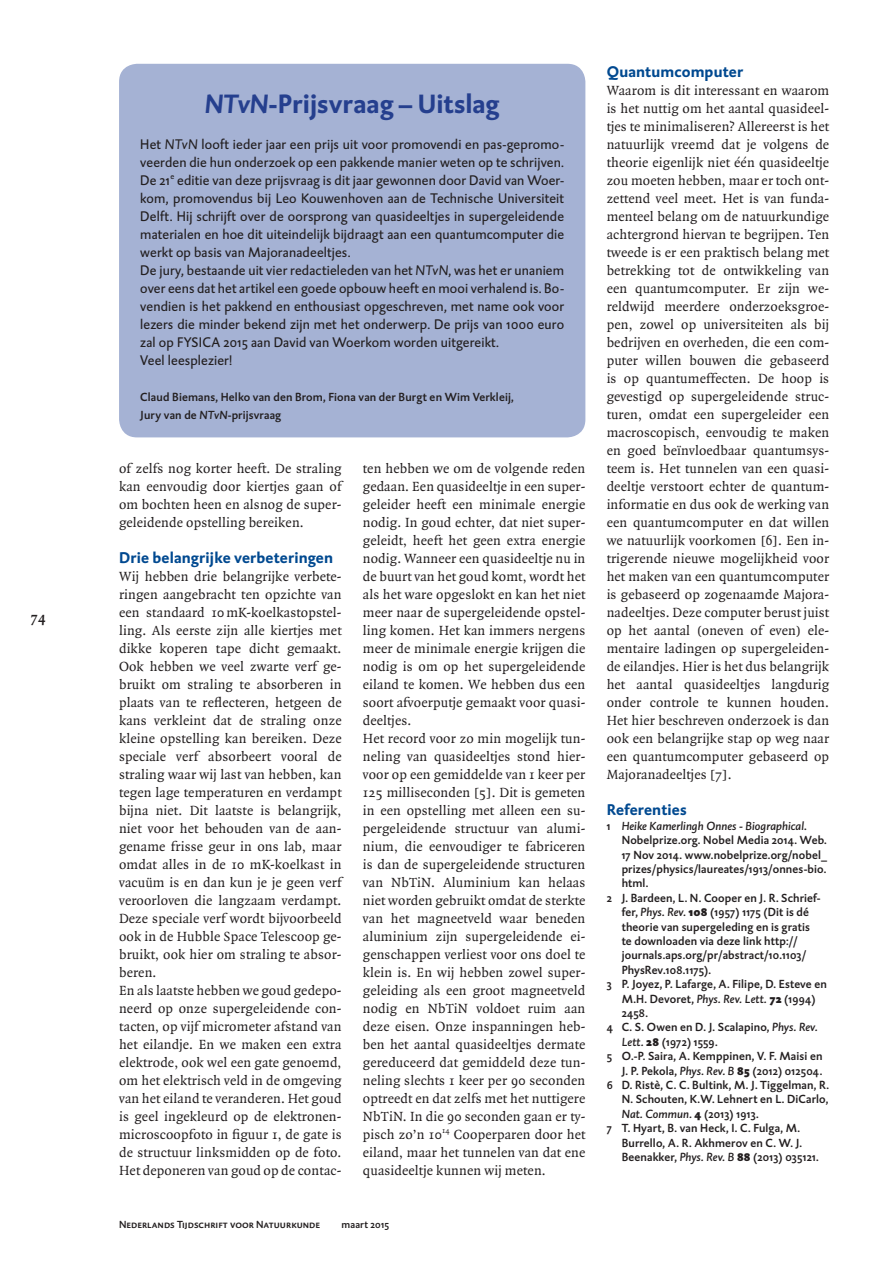
<style>
.page{position:relative;width:893px;height:1263px;background:#fff}
.page>*{position:absolute;margin:0;border:0;box-sizing:border-box;transform-origin:0 0}
.Kop_Nieuws{font:700 27px "DTL Caspari ST";color:#253f8e}
.Tussenkop_Referentie{font:700 15.75px "DTL Caspari T";letter-spacing:.01em;color:#014990}
.t1{font:italic 700 15px "Quadraat";color:#231f20}
.Basis_Tekst{font:14.25px/18px "Quadraat";letter-spacing:.01em;color:#231f20;text-align:justify}
.Kader_Tekst{font:14.25px/18px "DTL Caspari ST";letter-spacing:.01em;color:#231f20;text-align:justify}
.Referentie_tekst{font:500 12px/14.4px "DTL Caspari ST";letter-spacing:.01em;color:#231f20}
.Kader_Tekst-2{font:500 12px "DTL Caspari ST";letter-spacing:.01em;color:#231f20}
.t2{font:500 10.5px "DTL Caspari T Caps";letter-spacing:.005em;color:#231f20}
.t3{font:500 10.5px "DTL Caspari ST";letter-spacing:.015em;color:#231f20}
.Basis_Tekst-2{font:8.25px "Quadraat";color:#231f20}
.s1{font-style:italic}
.s2{font-weight:900}
</style>
<div class="page">
<div style="left:119px;top:64px;width:466px;height:373px;background:#a5b2d4;border-radius:18px"></div>
<p class="t1" style="left:30px;top:609px;width:17px">74</p>
<p class="Kop_Nieuws" style="left:205px;top:86px;width:296px"><span class="s1">NTvN</span>-Prijsvraag – Uitslag</p>
<p class="Kader_Tekst" style="left:140px;top:135px;width:425px">Het <span class="s1">NTvN</span> looft ieder jaar een prijs uit voor promovendi en pas-gepromo&shy;veerden die hun onderzoek op een pakkende manier weten op te schrijven.<br>De 21<sup>e</sup> editie van deze prijsvraag is dit jaar gewonnen door David van Woer&shy;kom, promovendus bij Leo Kouwenhoven aan de Technische Universiteit Delft. Hij schrijft over de oorsprong van quasideeltjes in supergeleidende materialen en hoe dit uiteindelijk bijdraagt aan een quantumcomputer die werkt op basis van Majoranadeeltjes.</p>
<p class="Kader_Tekst" style="left:140px;top:261px;width:425px">De jury, bestaande uit vier redactieleden van het <span class="s1">NTvN</span>, was het er unaniem over eens dat het artikel een goede opbouw heeft en mooi verhalend is. Bo&shy;vendien is het pakkend en enthousiast opgeschreven, met name ook voor lezers die minder bekend zijn met het onderwerp. De prijs van 1000 euro zal op FYSICA 2015 aan David van Woerkom worden uitgereikt.</p>
<p class="Kader_Tekst" style="left:140px;top:351px;width:93px">Veel leesplezier!</p>
<p class="Kader_Tekst-2" style="left:140px;top:390px;width:375px">Claud Biemans, Helko van den Brom, Fiona van der Burgt en Wim Verkleij,</p>
<p class="Kader_Tekst-2" style="left:140px;top:408px;width:142px">Jury van de <span class="s1">NTvN</span>-prijsvraag</p>
<p class="Basis_Tekst" style="left:119px;top:460px;width:224px">of zelfs nog korter heeft. De straling kan eenvoudig door kiertjes gaan of om bochten heen en alsnog de super&shy;geleidende opstelling bereiken.</p>
<p class="Tussenkop_Referentie" style="left:119px;top:547px;width:216px">Drie belangrijke verbeteringen</p>
<p class="Basis_Tekst" style="left:119px;top:568px;width:224px">Wij hebben drie belangrijke verbete&shy;ringen aangebracht ten opzichte van een standaard 10 mK-koelkastopstel&shy;ling. Als eerste zijn alle kiertjes met dikke koperen tape dicht gemaakt.<br>Ook hebben we veel zwarte verf ge&shy;bruikt om straling te absorberen in plaats van te reflecteren, hetgeen de kans verkleint dat de straling onze kleine opstelling kan bereiken. Deze speciale verf absorbeert vooral de straling waar wij last van hebben, kan tegen lage temperaturen en verdampt bijna niet. Dit laatste is belangrijk, niet voor het behouden van de aan&shy;gename frisse geur in ons lab, maar omdat alles in de 10 mK-koelkast in vacuüm is en dan kun je je geen verf veroorloven die langzaam verdampt.<br>Deze speciale verf wordt bijvoorbeeld ook in de Hubble Space Telescoop ge&shy;bruikt, ook hier om straling te absor&shy;beren.</p>
<p class="Basis_Tekst" style="left:119px;top:982px;width:224px">En als laatste hebben we goud gedepo&shy;neerd op onze supergeleidende con&shy;tacten, op vijf micrometer afstand van het eilandje. En we maken een extra elektrode, ook wel een gate genoemd, om het elektrisch veld in de omgeving van het eiland te veranderen. Het goud is geel ingekleurd op de elektronen&shy;microscoopfoto in figuur 1, de gate is de structuur linksmidden op de foto.<br>Het deponeren van goud op de contac-</p>
<p class="Basis_Tekst" style="left:363px;top:460px;width:224px">ten hebben we om de volgende reden gedaan. Een quasideeltje in een super&shy;geleider heeft een minimale energie nodig. In goud echter, dat niet super&shy;geleidt, heeft het geen extra energie nodig. Wanneer een quasideeltje nu in de buurt van het goud komt, wordt het als het ware opgeslokt en kan het niet meer naar de supergeleidende opstel&shy;ling komen. Het kan immers nergens meer de minimale energie krijgen die nodig is om op het supergeleidende eiland te komen. We hebben dus een soort afvoerputje gemaakt voor quasi&shy;deeltjes.</p>
<p class="Basis_Tekst" style="left:363px;top:730px;width:224px">Het record voor zo min mogelijk tun&shy;neling van quasideeltjes stond hier&shy;voor op een gemiddelde van 1 keer per 125 milliseconden [5]. Dit is gemeten in een opstelling met alleen een su&shy;pergeleidende structuur van alumi&shy;nium, die eenvoudiger te fabriceren is dan de supergeleidende structuren van NbTiN. Aluminium kan helaas niet worden gebruikt omdat de sterkte van het magneetveld waar beneden aluminium zijn supergeleidende ei&shy;genschappen verliest voor ons doel te klein is. En wij hebben zowel super&shy;geleiding als een groot magneetveld nodig en NbTiN voldoet ruim aan deze eisen. Onze inspanningen heb&shy;ben het aantal quasideeltjes dermate gereduceerd dat gemiddeld deze tun&shy;neling slechts 1 keer per 90 seconden optreedt en dat zelfs met het nuttigere NbTiN. In die 90 seconden gaan er ty&shy;pisch zo’n 10</p>
<p class="Basis_Tekst-2" style="left:442px;top:1126px;width:9px">14</p>
<p class="Basis_Tekst" style="left:363px;top:1126px;width:224px;text-indent:91px">Cooperparen door het eiland, maar het tunnelen van dat ene quasideeltje kunnen wij meten.</p>
<p class="t2" style="left:119px;top:1218px;width:203px">Nederlands Tijdschrift voor Natuurkunde</p>
<p class="t3" style="left:342px;top:1218px;width:49px">maart 2015</p>
<p class="Tussenkop_Referentie" style="left:607px;top:62px;width:138px">Quantumcomputer</p>
<p class="Basis_Tekst" style="left:607px;top:82px;width:224px">Waarom is dit interessant en waarom is het nuttig om het aantal quasideel&shy;tjes te minimaliseren? Allereerst is het natuurlijk vreemd dat je volgens de theorie eigenlijk niet één quasideeltje zou moeten hebben, maar er toch ont&shy;zettend veel meet. Het is van funda&shy;menteel belang om de natuurkundige achtergrond hiervan te begrijpen. Ten tweede is er een praktisch belang met betrekking tot de ontwikkeling van een quantumcomputer. Er zijn we&shy;reldwijd meerdere onderzoeksgroe&shy;pen, zowel op universiteiten als bij bedrijven en overheden, die een com&shy;puter willen bouwen die gebaseerd is op quantumeffecten. De hoop is gevestigd op supergeleidende struc&shy;turen, omdat een supergeleider een macroscopisch, eenvoudig te maken en goed beïnvloedbaar quantumsys&shy;teem is. Het tunnelen van een quasi&shy;deeltje verstoort echter de quantum&shy;informatie en dus ook de werking van een quantumcomputer en dat willen we natuurlijk voorkomen [6]. Een in&shy;trigerende nieuwe mogelijkheid voor het maken van een quantumcomputer is gebaseerd op zogenaamde Majora&shy;nadeeltjes. Deze computer berust juist op het aantal (oneven of even) ele&shy;mentaire ladingen op supergeleiden&shy;de eilandjes. Hier is het dus belangrijk het aantal quasideeltjes langdurig onder controle te kunnen houden.<br>Het hier beschreven onderzoek is dan ook een belangrijke stap op weg naar een quantumcomputer gebaseerd op Majoranadeeltjes [7].</p>
<p class="Tussenkop_Referentie" style="left:607px;top:799px;width:81px">Referenties</p>
<p class="Referentie_tekst" style="left:622px;top:818px;width:207px;text-indent:-15px">1 <span class="s1">Heike Kamerlingh Onnes - Biographical</span>.<br>Nobelprize.org. Nobel Media 2014. Web.<br>17 Nov 2014. www.nobelprize.org/nobel_ prizes/physics/laureates/1913/onnes-bio. html.</p>
<p class="Referentie_tekst" style="left:622px;top:890px;width:201px;text-indent:-15px">2 J. Bardeen, L. N. Cooper en J. R. Schrief&shy;fer, <span class="s1">Phys. Rev.</span> <span class="s2">108</span> (1957) 1175 (Dit is dé theorie van supergeleding en is gratis te downloaden via deze link http:// journals.aps.org/pr/abstract/10.1103/ PhysRev.108.1175).</p>
<p class="Referentie_tekst" style="left:622px;top:977px;width:207px;text-indent:-15px">3 P. Joyez, P. Lafarge, A. Filipe, D. Esteve en<br>M.H. Devoret, <span class="s1">Phys. Rev. Lett.</span> <span class="s2">72</span> (1994)<br>2458.</p>
<p class="Referentie_tekst" style="left:622px;top:1020px;width:198px;text-indent:-15px">4 C. S. Owen en D. J. Scalapino, <span class="s1">Phys. Rev.<br>Lett.</span> <span class="s2">28</span> (1972) 1559.</p>
<p class="Referentie_tekst" style="left:607px;top:1049px;width:217px;text-align:right">5 O.-P. Saira, A. Kemppinen, V. F. Maisi en<br>J. P. Pekola, <span class="s1">Phys. Rev. B</span> <span class="s2">85</span> (2012) 012504.</p>
<p class="Referentie_tekst" style="left:622px;top:1077px;width:209px;text-align:justify;text-indent:-15px">6 D. Ristè, C. C. Bultink, M. J. Tiggelman, R.<br>N. Schouten, K.W. Lehnert en L. DiCarlo, <span class="s1">Nat. Commun.</span> <span class="s2">4</span> (2013) 1913.</p>
<p class="Referentie_tekst" style="left:622px;top:1121px;width:199px;text-indent:-15px">7 T. Hyart, B. van Heck, I. C. Fulga, M.<br>Burrello, A. R. Akhmerov en C. W. J.<br>Beenakker, <span class="s1">Phys. Rev. B</span> <span class="s2">88</span> (2013) 035121.</p>
</div>
